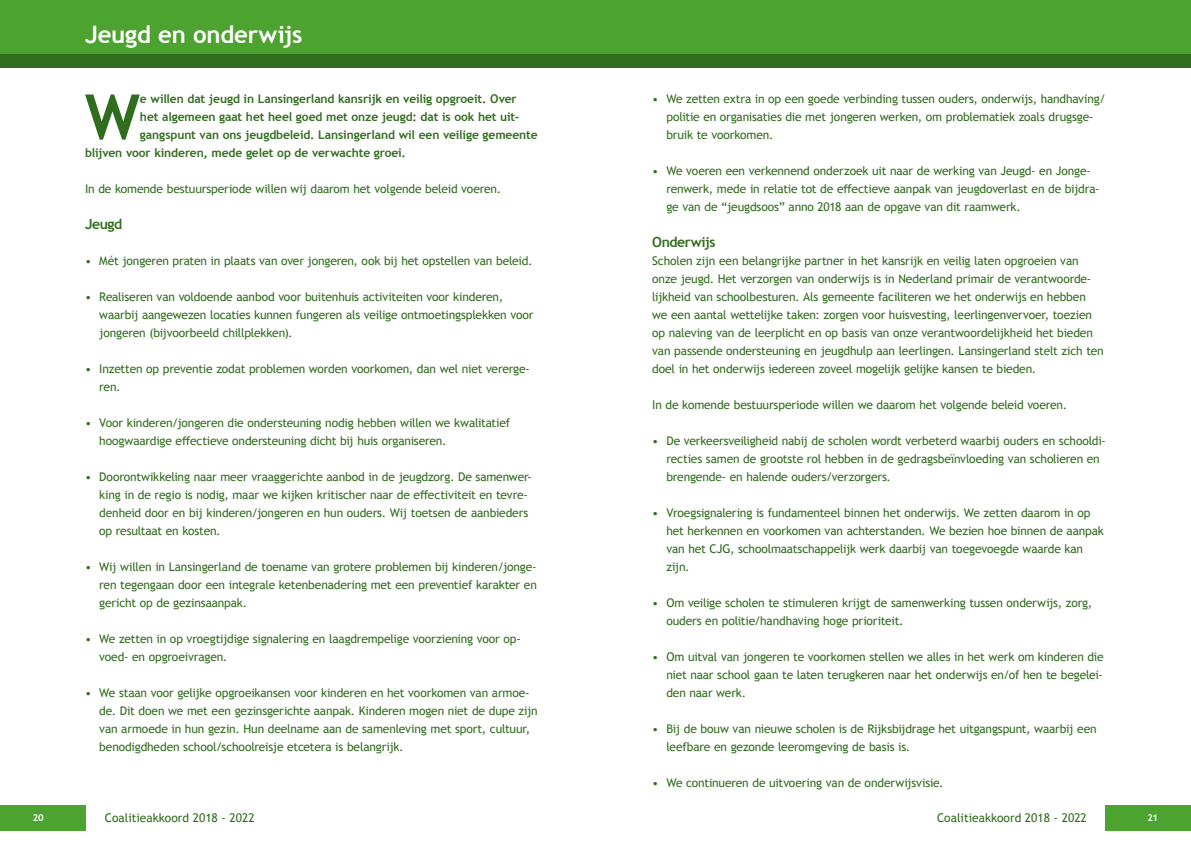
<style>
.page{position:relative;width:1191px;height:842px;background:#fff}
.page>*{position:absolute;margin:0;border:0;box-sizing:border-box;transform-origin:0 0}
.t1{font:700 62.3px "Trebuchet MS";color:#316d1e}
.t2{font:700 24px "Trebuchet MS";letter-spacing:-.01em;color:#fff}
.t3{font:700 14px "Trebuchet MS";letter-spacing:-.03em;color:#316d1e}
.t4{font:12px/18px "Trebuchet MS";letter-spacing:-.015em;color:#316d1e}
.t5{font:700 12px "Trebuchet MS";letter-spacing:-.01em;color:#316d1e}
.t6{font:700 9.5px "Trebuchet MS";color:#fff}
</style>
<div class="page">
<div style="left:0;top:0;width:595px;height:60px;background:#4da32f"></div>
<div style="left:595px;top:0;width:596px;height:60px;background:#4da32f"></div>
<div style="left:0;top:54px;width:595px;height:14px;background:#316d1e"></div>
<div style="left:595px;top:54px;width:596px;height:14px;background:#316d1e"></div>
<div style="left:0;top:806px;width:85px;height:25px;background:#4da32f"></div>
<div style="left:1106px;top:806px;width:85px;height:25px;background:#4da32f"></div>
<h2 class="t2" style="left:85px;top:20px;width:219px">Jeugd en onderwijs</h2>
<h1 class="t1" style="left:85px;top:78px;width:57px">W</h1>
<p class="t5" style="left:140px;top:91px;width:378px">e willen dat jeugd in Lansingerland kansrijk en veilig opgroeit. Over</p>
<p class="t5" style="left:140px;top:109px;width:381px">het algemeen gaat het heel goed met onze jeugd: dat is ook het uit-</p>
<p class="t5" style="left:140px;top:127px;width:399px">gangspunt van ons jeugdbeleid. Lansingerland wil een veilige gemeente</p>
<p class="t5" style="left:85px;top:145px;width:322px">blijven voor kinderen, mede gelet op de verwachte groei.</p>
<p class="t4" style="left:85px;top:180px;width:415px">In de komende bestuursperiode willen wij daarom het volgende beleid voeren.</p>
<p class="t3" style="left:85px;top:215px;width:39px">Jeugd</p>
<p class="t4" style="left:85px;top:252px;width:446px">• Mét jongeren praten in plaats van over jongeren, ook bij het opstellen van beleid.</p>
<p class="t4" style="left:99px;top:288px;width:436px;text-indent:-14px">• Realiseren van voldoende aanbod voor buitenhuis activiteiten voor kinderen, waarbij aangewezen locaties kunnen fungeren als veilige ontmoetingsplekken voor jongeren (bijvoorbeeld chillplekken).</p>
<p class="t4" style="left:99px;top:360px;width:432px;text-indent:-14px">• Inzetten op preventie zodat problemen worden voorkomen, dan wel niet vererge&shy;ren.</p>
<p class="t4" style="left:99px;top:414px;width:412px;text-indent:-14px">• Voor kinderen/jongeren die ondersteuning nodig hebben willen we kwalitatief hoogwaardige effectieve ondersteuning dicht bij huis organiseren.</p>
<p class="t4" style="left:99px;top:468px;width:434px;text-indent:-14px">• Doorontwikkeling naar meer vraaggerichte aanbod in de jeugdzorg. De samenwer&shy;king in de regio is nodig, maar we kijken kritischer naar de effectiviteit en tevre&shy;denheid door en bij kinderen/jongeren en hun ouders. Wij toetsen de aanbieders op resultaat en kosten.</p>
<p class="t4" style="left:99px;top:558px;width:439px;text-align:justify;text-indent:-14px">• Wij willen in Lansingerland de toename van grotere problemen bij kinderen/jonge&shy;ren tegengaan door een integrale ketenbenadering met een preventief karakter en gericht op de gezinsaanpak.</p>
<p class="t4" style="left:99px;top:630px;width:423px;text-indent:-14px">• We zetten in op vroegtijdige signalering en laagdrempelige voorziening voor op&shy;voed- en opgroeivragen.</p>
<p class="t4" style="left:99px;top:684px;width:440px;text-indent:-14px">• We staan voor gelijke opgroeikansen voor kinderen en het voorkomen van armoe&shy;de. Dit doen we met een gezinsgerichte aanpak. Kinderen mogen niet de dupe zijn van armoede in hun gezin. Hun deelname aan de samenleving met sport, cultuur, benodigdheden school/schoolreisje etcetera is belangrijk.</p>
<p class="t4" style="left:666px;top:90px;width:441px;text-indent:-14px">• We zetten extra in op een goede verbinding tussen ouders, onderwijs, handhaving/ politie en organisaties die met jongeren werken, om problematiek zoals drugsge&shy;bruik te voorkomen.</p>
<p class="t4" style="left:666px;top:162px;width:435px;text-indent:-14px">• We voeren een verkennend onderzoek uit naar de werking van Jeugd- en Jonge&shy;renwerk, mede in relatie tot de effectieve aanpak van jeugdoverlast en de bijdra&shy;ge van de “jeugdsoos” anno 2018 aan de opgave van dit raamwerk.</p>
<p class="t3" style="left:652px;top:233px;width:65px">Onderwijs</p>
<p class="t4" style="left:652px;top:252px;width:453px">Scholen zijn een belangrijke partner in het kansrijk en veilig laten opgroeien van onze jeugd. Het verzorgen van onderwijs is in Nederland primair de verantwoorde&shy;lijkheid van schoolbesturen. Als gemeente faciliteren we het onderwijs en hebben we een aantal wettelijke taken: zorgen voor huisvesting, leerlingenvervoer, toezien op naleving van de leerplicht en op basis van onze verantwoordelijkheid het bieden van passende ondersteuning en jeugdhulp aan leerlingen. Lansingerland stelt zich ten doel in het onderwijs iedereen zoveel mogelijk gelijke kansen te bieden.</p>
<p class="t4" style="left:652px;top:396px;width:414px">In de komende bestuursperiode willen we daarom het volgende beleid voeren.</p>
<p class="t4" style="left:666px;top:432px;width:441px;text-indent:-14px">• De verkeersveiligheid nabij de scholen wordt verbeterd waarbij ouders en schooldi&shy;recties samen de grootste rol hebben in de gedragsbeïnvloeding van scholieren en brengende- en halende ouders/verzorgers.</p>
<p class="t4" style="left:666px;top:504px;width:439px;text-indent:-14px">• Vroegsignalering is fundamenteel binnen het onderwijs. We zetten daarom in op het herkennen en voorkomen van achterstanden. We bezien hoe binnen de aanpak van het CJG, schoolmaatschappelijk werk daarbij van toegevoegde waarde kan zijn.</p>
<p class="t4" style="left:666px;top:594px;width:427px;text-indent:-14px">• Om veilige scholen te stimuleren krijgt de samenwerking tussen onderwijs, zorg, ouders en politie/handhaving hoge prioriteit.</p>
<p class="t4" style="left:666px;top:648px;width:439px;text-align:justify;text-indent:-14px">• Om uitval van jongeren te voorkomen stellen we alles in het werk om kinderen die niet naar school gaan te laten terugkeren naar het onderwijs en/of hen te begelei&shy;den naar werk.</p>
<p class="t4" style="left:666px;top:720px;width:432px;text-indent:-14px">• Bij de bouw van nieuwe scholen is de Rijksbijdrage het uitgangspunt, waarbij een leefbare en gezonde leeromgeving de basis is.</p>
<p class="t4" style="left:652px;top:774px;width:290px">• We continueren de uitvoering van de onderwijsvisie.</p>
<p class="t6" style="left:33px;top:811px;width:13px">20</p>
<p class="t4" style="left:105px;top:808px;width:151px">Coalitieakkoord 2018 - 2022</p>
<p class="t4" style="left:937px;top:808px;width:151px">Coalitieakkoord 2018 - 2022</p>
<p class="t6" style="left:1147px;top:811px;width:12px">21</p>
</div>
